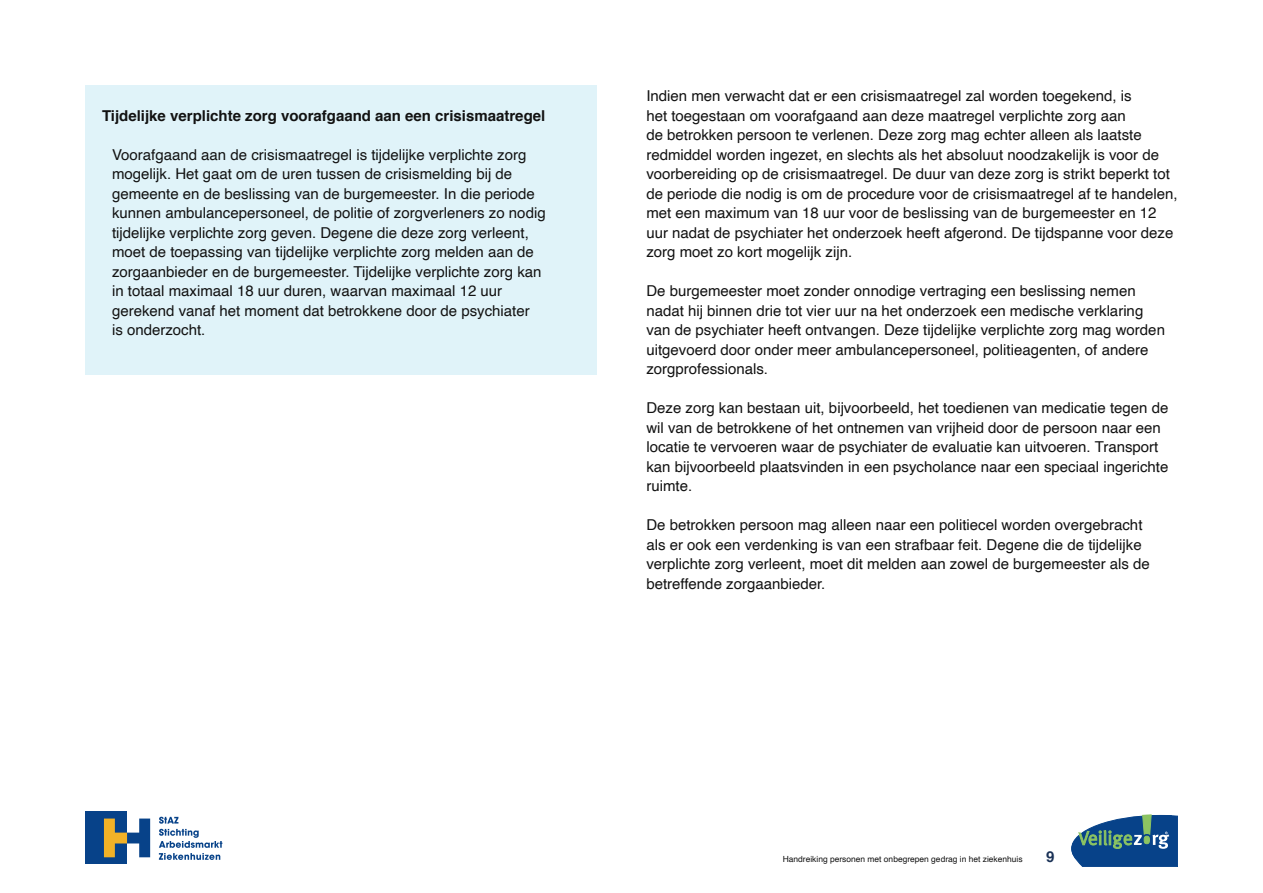
<style>
.page{position:relative;width:1263px;height:893px;background:#fff}
.page>*{position:absolute;margin:0;border:0;box-sizing:border-box;transform-origin:0 0}
.t1{font:15px/19.5px "Helvetica";color:#121212}
.t2{font:700 15px "Helvetica";color:#121212}
.t3{font:700 15px "Helvetica";color:#193156}
.t4{font:8.4px "Helvetica";color:#121212}
</style>
<div class="page">
<svg style="left:1072px;top:815px;width:106px;height:52px;background:#3b6d96"></svg>
<div style="left:85px;top:85px;width:511px;height:289px;background:#e0f3f9"></div>
<svg style="left:159px;top:817px;width:63px;height:43px"></svg>
<div style="left:86px;top:811px;width:41px;height:53px;background:#074289"></div>
<svg style="left:104px;top:818px;width:46px;height:39px"></svg>
<p class="t2" style="left:102px;top:105px;width:445px">Tijdelijke verplichte zorg voorafgaand aan een crisismaatregel</p>
<p class="t1" style="left:112px;top:145px;width:435px">Voorafgaand aan de crisismaatregel is tijdelijke verplichte zorg mogelijk. Het gaat om de uren tussen de crisismelding bij de gemeente en de beslissing van de burgemeester. In die periode kunnen ambulancepersoneel, de politie of zorgverleners zo nodig tijdelijke verplichte zorg geven. Degene die deze zorg verleent, moet de toepassing van tijdelijke verplichte zorg melden aan de zorgaanbieder en de burgemeester. Tijdelijke verplichte zorg kan in totaal maximaal 18 uur duren, waarvan maximaal 12 uur gerekend vanaf het moment dat betrokkene door de psychiater<br>is onderzocht.</p>
<p class="t1" style="left:646px;top:86px;width:533px">Indien men verwacht dat er een crisismaatregel zal worden toegekend, is<br>het toegestaan om voorafgaand aan deze maatregel verplichte zorg aan<br>de betrokken persoon te verlenen. Deze zorg mag echter alleen als laatste redmiddel worden ingezet, en slechts als het absoluut noodzakelijk is voor de voorbereiding op de crisismaatregel. De duur van deze zorg is strikt beperkt tot de periode die nodig is om de procedure voor de crisismaatregel af te handelen, met een maximum van 18 uur voor de beslissing van de burgemeester en 12 uur nadat de psychiater het onderzoek heeft afgerond. De tijdspanne voor deze zorg moet zo kort mogelijk zijn.</p>
<p class="t1" style="left:646px;top:281px;width:520px">De burgemeester moet zonder onnodige vertraging een beslissing nemen nadat hij binnen drie tot vier uur na het onderzoek een medische verklaring van de psychiater heeft ontvangen. Deze tijdelijke verplichte zorg mag worden uitgevoerd door onder meer ambulancepersoneel, politieagenten, of andere zorgprofessionals.</p>
<p class="t1" style="left:646px;top:398px;width:523px">Deze zorg kan bestaan uit, bijvoorbeeld, het toedienen van medicatie tegen de wil van de betrokkene of het ontnemen van vrijheid door de persoon naar een locatie te vervoeren waar de psychiater de evaluatie kan uitvoeren. Transport kan bijvoorbeeld plaatsvinden in een psycholance naar een speciaal ingerichte ruimte.</p>
<p class="t1" style="left:646px;top:515px;width:505px">De betrokken persoon mag alleen naar een politiecel worden overgebracht als er ook een verdenking is van een strafbaar feit. Degene die de tijdelijke verplichte zorg verleent, moet dit melden aan zowel de burgemeester als de betreffende zorgaanbieder.</p>
<p class="t4" style="left:783px;top:852px;width:241px">Handreiking personen met onbegrepen gedrag in het ziekenhuis</p>
<p class="t3" style="left:1046px;top:846px;width:10px">9</p>
</div>
